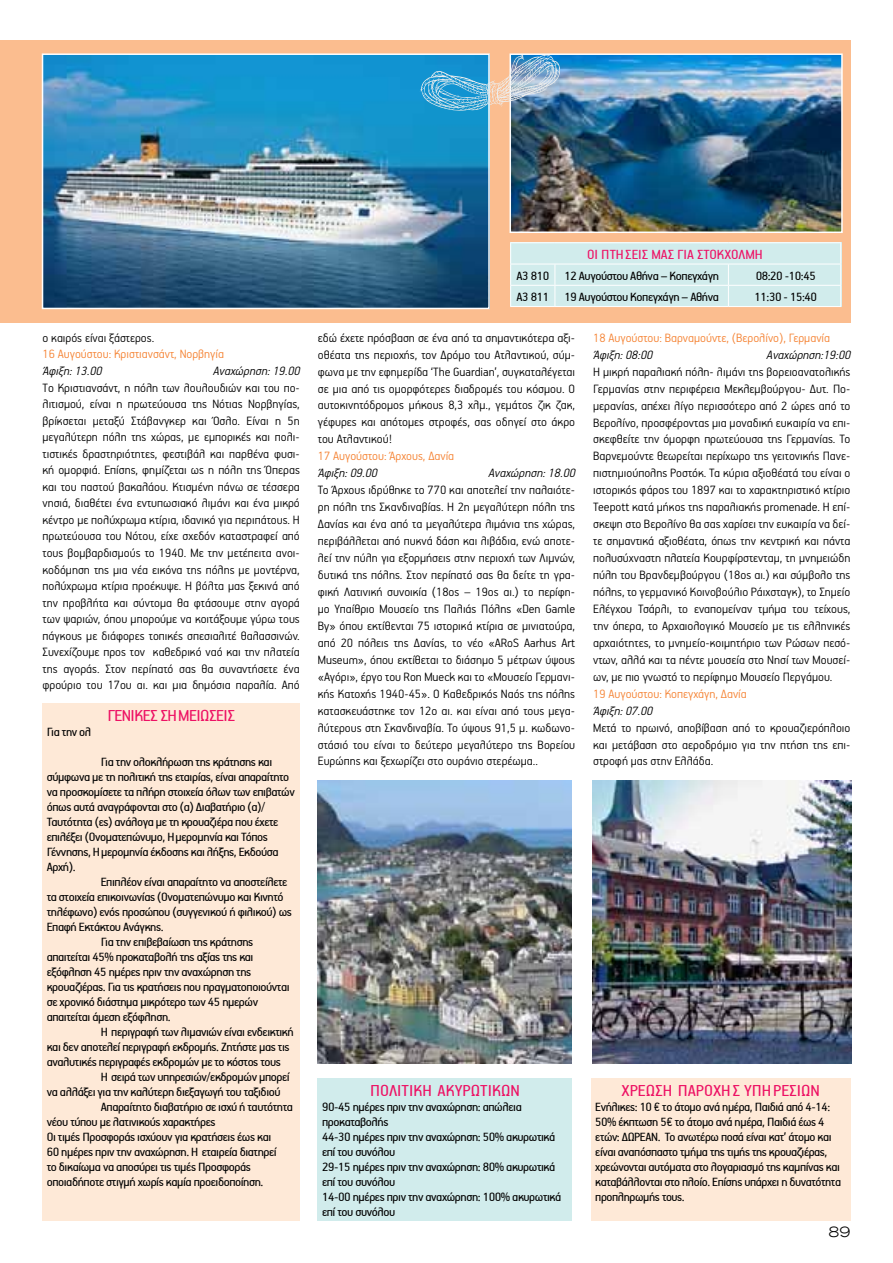
<style>
.page{position:relative;width:893px;height:1263px;background:#fff}
.page>*{position:absolute;margin:0;border:0;box-sizing:border-box;transform-origin:0 0}
.t1{font:18px "PF Handbook Pro";color:#ed1164}
.t2{font:15px "PF Handbook Pro";color:#ed1164}
.t3{font:300 expanded 15px "Akzidenz Grotesk Greek";color:#000}
.t4{font:300 13.5px/17px "PF Handbook Pro";color:#000;text-align:justify}
.t5{font:13.5px/15px "PF Handbook Pro";letter-spacing:-.03em;color:#000}
.t6{font:300 13.5px "PF Handbook Pro";color:#f58232}
.t7{font:italic 300 13.5px "PF Handbook Pro";color:#000}
</style>
<div class="page">
<div style="left:0;top:40px;width:850px;height:282px;background:#fbbd8f"></div>
<img style="left:45px;top:56px;width:442px;height:250px">
<div style="left:42px;top:53px;width:448px;height:256px;border:2px solid #fff"></div>
<img style="left:512px;top:56px;width:328px;height:174px">
<div style="left:509px;top:53px;width:334px;height:180px;border:2px solid #fff"></div>
<img style="left:318px;top:780px;width:254px;height:283px">
<img style="left:592px;top:780px;width:259px;height:283px">
<div style="left:43px;top:703px;width:257px;height:517px;background:#fee9d7"></div>
<div style="left:318px;top:1078px;width:254px;height:142px;background:#d1ecec"></div>
<div style="left:591px;top:1078px;width:259px;height:142px;background:#fee9d7"></div>
<div style="left:510px;top:242px;width:332px;height:65px;background:#d1ecec"></div>
<hr style="left:510px;top:242px;width:45px;height:1px;background:#fff">
<hr style="left:555px;top:242px;width:173px;height:1px;background:#fff">
<hr style="left:728px;top:242px;width:113px;height:1px;background:#fff">
<hr style="left:510px;top:264px;width:45px;height:1px;background:#fff">
<hr style="left:555px;top:264px;width:173px;height:1px;background:#fff">
<hr style="left:728px;top:264px;width:113px;height:1px;background:#fff">
<hr style="left:510px;top:285px;width:45px;height:1px;background:#fff">
<svg style="left:510px;top:243px;width:1px;height:63px"></svg>
<hr style="left:555px;top:285px;width:173px;height:1px;background:#fff">
<svg style="left:555px;top:264px;width:1px;height:42px"></svg>
<hr style="left:728px;top:285px;width:113px;height:1px;background:#fff">
<svg style="left:728px;top:264px;width:1px;height:42px"></svg>
<svg style="left:840px;top:243px;width:1px;height:63px"></svg>
<hr style="left:510px;top:306px;width:45px;height:1px;background:#fff">
<hr style="left:555px;top:306px;width:173px;height:1px;background:#fff">
<hr style="left:728px;top:306px;width:113px;height:1px;background:#fff">
<svg style="left:420px;top:54px;width:141px;height:57px;background:#72abc9"></svg>
<p class="t4" style="left:43px;top:329px;width:113px">ο καιρός είναι ξάστερος.</p>
<p class="t6" style="left:43px;top:346px;width:183px">16 Αυγούστου: Κριστιανσάντ, Νορβηγία</p>
<p class="t7" style="left:43px;top:363px;width:64px">Άφιξη:13.00</p>
<p class="t7" style="left:213px;top:363px;width:92px">Αναχώρηση:19.00</p>
<p class="t4" style="left:43px;top:379px;width:259px;line-height:16.5px">Τo Κριστιανσάντ, η πόλη των λουλουδιών και του πο&shy;λιτισμού, είναι η πρωτεύουσα της Νότιας Νορβηγίας, βρίκσεται μεταξύ Στάβανγκερ και Όσλο. Είναι η 5η μεγαλύτερη πόλη της χώρας, με εμπορικές και πολι&shy;τιστικές δραστηριότητες, φεστιβάλ και παρθένα φυσι&shy;κή ομορφιά. Επίσης, φημίζεται ως η πόλη της Όπερας και του παστού βακαλάου. Κτισμένη πάνω σε τέσσερα νησιά, διαθέτει ένα εντυπωσιακό λιμάνι και ένα μικρό κέντρο με πολύχρωμα κτίρια, ιδανικό για περιπάτους. Η πρωτεύουσα του Νότου, είχε σχεδόν καταστραφεί από τους βομβαρδισμούς το 1940. Με την μετέπειτα ανοι&shy;κοδόμηση της μια νέα εικόνα της πόλης με μοντέρνα, πολύχρωμα κτίρια προέκυψε. Η βόλτα μας ξεκινά από την προβλήτα και σύντομα θα φτάσουμε στην αγορά των ψαριών, όπου μπορούμε να κοιτάξουμε γύρω τους πάγκους με διάφορες τοπικές σπεσιαλιτέ θαλασσινών.<br>Συνεχίζουμε προς τον καθεδρικό ναό και την πλατεία της αγοράς. Στον περίπατό σας θα συναντήσετε ένα φρούριο του 17ου αι. και μια δημόσια παραλία. Από</p>
<h1 class="t1" style="left:107px;top:705px;width:89px">Γενικές Σημειώσει</h1>
<h1 class="t1" style="left:227px;top:705px;width:9px">ς</h1>
<p class="t5" style="left:47px;top:724px;width:46px">Για την ολ</p>
<p class="t5" style="left:47px;top:754px;width:31px">Γ</p>
<p class="t5" style="left:47px;top:754px;width:250px;text-indent:59px">ια την ολοκλήρωση της κράτησης και σύμφωνα με τη πολιτική της εταιρίας, είναι απαραίτητο να προσκομίσετε τα πλήρη στοιχεία όλων των επιβατών όπως αυτά αναγράφονται στο (α) Διαβατήριο (α)/ Ταυτότητα (ες) ανάλογα με τη κρουαζιέρα που έχετε επιλέξει (Ονοματεπώνυμο, Η μερομηνία και Τόπος Γέννησης, Η μερομηνία έκδοσης και λήξης, Εκδούσα Αρχή).<br>Ε</p>
<p class="t5" style="left:47px;top:874px;width:247px;text-indent:60px">πιπλέον είναι απαραίτητο να αποστείλετε τα στοιχεία επικοινωνίας (Ονοματεπώνυμο και Κινητό τηλέφωνο) ενός προσώπου (συγγενικού ή φιλικού) ως Επαφή Εκτάκτου Ανάγκης.<br>Γ</p>
<p class="t5" style="left:47px;top:934px;width:244px;text-indent:59px">ια την επιβεβαίωση της κράτησης απαιτείται 45% προκαταβολή της αξίας της και εξόφληση 45 ημέρες πριν την αναχώρηση της κρουαζιέρας. Για τις κρατήσεις που πραγματοποιούνται σε χρονικό διάστημα μικρότερο των 45 ημερών απαιτείται άμεση εξόφληση.<br>Η</p>
<p class="t5" style="left:47px;top:1024px;width:248px;text-indent:64px">περιγραφή των λιμανιών είναι ενδεικτική και δεν αποτελεί περιγραφή εκδρομής. Ζητήστε μας τις αναλυτικές περιγραφές εκδρομών με το κόστος τους Η</p>
<p class="t5" style="left:111px;top:1069px;width:180px">σειρά των υπηρεσιών/εκδρομών μπορεί</p>
<p class="t5" style="left:47px;top:1084px;width:235px">να αλλάξει για την καλύτερη διεξαγωγή του ταξιδιού</p>
<p class="t5" style="left:101px;top:1099px;width:194px">Απαραίτητο διαβατήριο σε ισχύ ή ταυτότητα</p>
<p class="t5" style="left:47px;top:1114px;width:170px">νέου τύπου με λατινικούς χαρακτήρες</p>
<p class="t5" style="left:47px;top:1129px;width:226px">Οι τιμές Προσφοράς ισχύουν για κρατήσεις έως και</p>
<p class="t5" style="left:47px;top:1144px;width:231px">60 ημέρες πριν την αναχώρηση. Η εταιρεία διατηρεί</p>
<p class="t5" style="left:47px;top:1159px;width:206px">το δικαίωμα να αποσύρει τις τιμές Προσφοράς</p>
<p class="t5" style="left:47px;top:1174px;width:218px">οποιαδήποτε στιγμή χωρίς καμία προειδοποίηση.</p>
<p class="t2" style="left:587px;top:245px;width:36px">Οι Πτήσει</p>
<p class="t2" style="left:642px;top:245px;width:124px">ς μας για Στοκχόλμη</p>
<p class="t5" style="left:516px;top:268px;width:204px">Α3 810 12 Αυγούστου Αθήνα – Κοπεγχάγη</p>
<p class="t5" style="left:756px;top:268px;width:62px">08:20 -10:45</p>
<p class="t5" style="left:516px;top:289px;width:204px">Α3 811 19 Αυγούστου Κοπεγχάγη – Αθήνα</p>
<p class="t5" style="left:755px;top:289px;width:64px">11:30 - 15:40</p>
<p class="t4" style="left:318px;top:328px;width:259px">εδώ έχετε πρόσβαση σε ένα από τα σημαντικότερα αξι&shy;οθέατα της περιοχής, τον Δρόμο του Ατλαντικού, σύμ&shy;φωνα με την εφημερίδα ‘The Guardian’, συγκαταλέγεται σε μια από τις ομορφότερες διαδρομές του κόσμου. Ο αυτοκινητόδρομος μήκους 8,3 χλμ., γεμάτος ζικ ζακ, γέφυρες και απότομες στροφές, σας οδηγεί στο άκρο του Ατλαντικού!</p>
<p class="t6" style="left:318px;top:448px;width:138px">17 Αυγούστου: Άρχους, Δανία</p>
<p class="t7" style="left:318px;top:465px;width:64px">Άφιξη:09.00</p>
<p class="t7" style="left:488px;top:465px;width:92px">Αναχώρηση:18.00</p>
<p class="t4" style="left:318px;top:481px;width:259px">Το Άρχους ιδρύθηκε το 770 και αποτελεί την παλαιότε&shy;ρη πόλη της Σκανδιναβίας. Η 2η μεγαλύτερη πόλη της Δανίας και ένα από τα μεγαλύτερα λιμάνια της χώρας, περιβάλλεται από πυκνά δάση και λιβάδια, ενώ αποτε&shy;λεί την πύλη για εξορμήσεις στην περιοχή των Λιμνών, δυτικά της πόλης. Στον περίπατό σας θα δείτε τη γρα&shy;φική Λατινική συνοικία (18ος – 19ος αι.) το περίφη&shy;μο Υπαίθριο Μουσείο της Παλιάς Πόλης «Den Gamle By» όπου εκτίθενται 75 ιστορικά κτίρια σε μινιατούρα, από 20 πόλεις της Δανίας, το νέο «ARoS Aarhus Art Museum», όπου εκτίθεται το διάσημο 5 μέτρων ύψους «Αγόρι», έργο του Ron Mueck και το «Μουσείο Γερμανι&shy;κής Κατοχής 1940-45». Ο Kαθεδρικός Ναός της πόλης κατασκευάστηκε τον 12ο αι. και είναι από τους μεγα&shy;λύτερους στη Σκανδιναβία. Το ύψους 91,5 μ. κωδωνο&shy;στάσιό του είναι το δεύτερο μεγαλύτερο της Βορείου Ευρώπης και ξεχωρίζει στο ουράνιο στερέωμα..</p>
<p class="t6" style="left:593px;top:329px;width:238px">18 Αυγούστου: Βαρναμούντε, (Βερολίνο), Γερμανία</p>
<p class="t7" style="left:593px;top:346px;width:64px">Άφιξη:08:00</p>
<p class="t7" style="left:766px;top:346px;width:89px">Αναχώρηση:19:00</p>
<p class="t4" style="left:593px;top:362px;width:259px">H μικρή παραλιακή πόλη- λιμάνι της βορειοανατολικής Γερμανίας στην περιφέρεια Μεκλεμβούργου- Δυτ. Πο&shy;μερανίας, απέχει λίγο περισσότερο από 2 ώρες από το Βερολίνο, προσφέροντας μια μοναδική ευκαιρία να επι&shy;σκεφθείτε την όμορφη πρωτεύουσα της Γερμανίας. Το Βαρνεμούντε θεωρείται περίχωρο της γειτονικής Πανε&shy;πιστημιούπολης Ροστόκ. Τα κύρια αξιοθέατά του είναι ο ιστορικός φάρος του 1897 και το χαρακτηριστικό κτίριο Teepott κατά μήκος της παραλιακής promenade. Η επί&shy;σκεψη στο Βερολίνο θα σας χαρίσει την ευκαιρία να δεί&shy;τε σημαντικά αξιοθέατα, όπως την κεντρική και πάντα πολυσύχναστη πλατεία Κουρφίρστενταμ, τη μνημειώδη πύλη του Βρανδεμβούργου (18ος αι.) και σύμβολο της πόλης, το γερμανικό Κοινοβούλιο Ράιχσταγκ), το Σημείο Ελέγχου Τσάρλι, το εναπομείναν τμήμα του τείχους, την όπερα, το Αρχαιολογικό Μουσείο με τις ελληνικές αρχαιότητες, το μνημείο-κοιμητήριο των Ρώσων πεσό&shy;ντων, αλλά και τα πέντε μουσεία στο Νησί των Μουσεί&shy;ων, με πιο γνωστό το περίφημο Μουσείο Περγάμου.</p>
<p class="t6" style="left:593px;top:685px;width:155px">19 Αυγούστου: Κοπεγχάγη, Δανία</p>
<p class="t7" style="left:593px;top:702px;width:64px">Άφιξη:07.00</p>
<p class="t4" style="left:593px;top:718px;width:259px">Μετά το πρωινό, αποβίβαση από το κρουαζιερόπλοιο και μετάβαση στο αεροδρόμιο για την πτήση της επι&shy;στροφή μας στην Ελλάδα.</p>
<h1 class="t1" style="left:370px;top:1080px;width:151px">Πολιτική ακυρωτικών</h1>
<p class="t5" style="left:322px;top:1099px;width:241px">90-45 ημέρες πριν την αναχώρηση: απώλεια προκαταβολής<br>44-30 ημέρες πριν την αναχώρηση: 50% ακυρωτικά επί του συνόλου<br>29-15 ημέρες πριν την αναχώρηση: 80% ακυρωτικά επί του συνόλου<br>14-00 ημέρες πριν την αναχώρηση: 100% ακυρωτικά επί του συνόλου</p>
<h1 class="t1" style="left:622px;top:1080px;width:200px">Χρέωση παροχή ς υπηρεσιών</h1>
<p class="t5" style="left:595px;top:1099px;width:247px">Ενήλικες: 10 € το άτομο ανά ημέρα, Παιδιά από 4-14:<br>50% έκπτωση 5€ το άτομο ανά ημέρα, Παιδιά έως 4 ετών: ΔΩΡΕΑΝ. Το ανωτέρω ποσά είναι κατ’ άτομο και είναι αναπόσπαστο τμήμα της τιμής της κρουαζιέρας, χρεώνονται αυτόματα στο λογαριασμό της καμπίνας και καταβάλλονται στο πλοίο. Επίσης υπάρχει η δυνατότητα προπληρωμής τους.</p>
<p class="t3" style="left:829px;top:1223px;width:23px">89</p>
</div>
